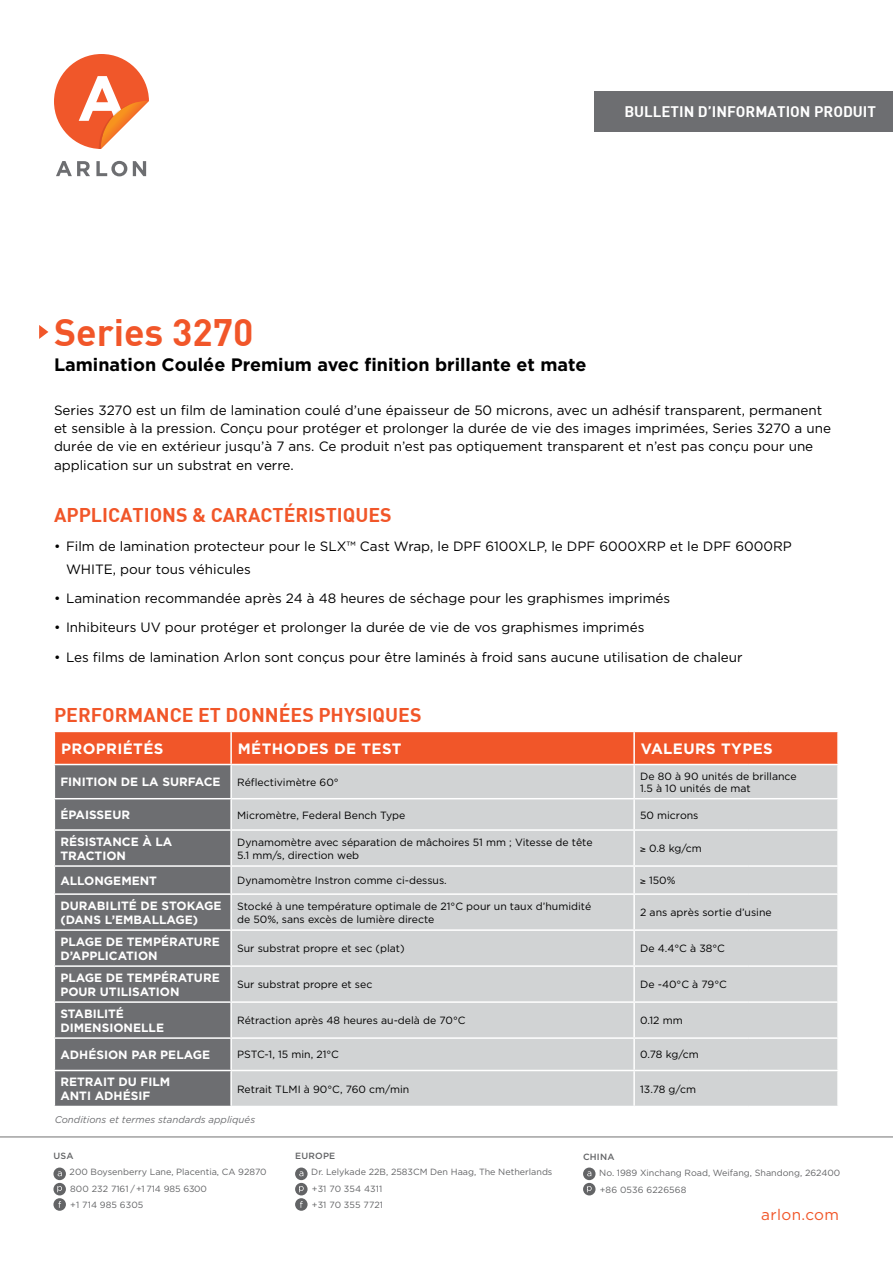
<style>
.page{position:relative;width:893px;height:1263px;background:#fff}
.page>*{position:absolute;margin:0;border:0;box-sizing:border-box;transform-origin:0 0}
.t1{font:37.5px "DIN Bold";color:#f15629}
.t2{font:19.5px "DIN Bold";color:#f15629}
.t3{font:700 18px "Gotham";color:#000}
.t4{font:15.3px "Gotham";letter-spacing:.025em;color:#f15629}
.t5{font:700 15px "Gotham";letter-spacing:.025em;color:#fff}
.t6{font:15px "DIN Bold";color:#fff}
.t7{font:13.5px/18px "Gotham";color:#000}
.t8{font:700 12px/14.4px "Gotham";color:#fff}
.t9{font:10.5px/12.6px "Gotham";color:#000}
.t10{font:italic 9.75px "Gotham";color:#6d6e71}
.t11{font:9px/16.5px "Gotham";color:#636466}
.t12{font:500 9px "Gotham";letter-spacing:.025em;color:#636466}
</style>
<div class="page">
<svg style="left:56px;top:161px;width:34px;height:15px"></svg>
<svg style="left:96px;top:161px;width:31px;height:15px"></svg>
<svg style="left:133px;top:161px;width:13px;height:15px"></svg>
<svg style="left:54px;top:54px;width:95px;height:95px"></svg>
<div style="left:595px;top:91px;width:298px;height:41px;background:#6d6e71"></div>
<hr style="left:0;top:1136px;width:893px;height:1px;background:#737373">
<svg style="left:53px;top:1167px;width:13px;height:13px"></svg>
<svg style="left:58px;top:1171px;width:4px;height:5px"></svg>
<div style="left:53px;top:1198px;width:13px;height:13px;background:#636466;border-radius:50%"></div>
<svg style="left:58px;top:1201px;width:3px;height:7px"></svg>
<div style="left:53px;top:1183px;width:13px;height:12px;background:#636466;border-radius:50%"></div>
<svg style="left:57px;top:1186px;width:5px;height:6px"></svg>
<svg style="left:295px;top:1167px;width:13px;height:13px"></svg>
<svg style="left:299px;top:1171px;width:4px;height:5px"></svg>
<div style="left:295px;top:1198px;width:13px;height:13px;background:#636466;border-radius:50%"></div>
<svg style="left:300px;top:1201px;width:3px;height:7px"></svg>
<div style="left:295px;top:1183px;width:13px;height:12px;background:#636466;border-radius:50%"></div>
<svg style="left:299px;top:1186px;width:5px;height:6px"></svg>
<svg style="left:583px;top:1167px;width:12px;height:13px"></svg>
<svg style="left:587px;top:1171px;width:4px;height:5px"></svg>
<div style="left:583px;top:1183px;width:12px;height:12px;background:#636466;border-radius:50%"></div>
<svg style="left:587px;top:1186px;width:5px;height:6px"></svg>
<svg style="left:39px;top:325px;width:9px;height:14px"></svg>
<div style="left:55px;top:732px;width:782px;height:32px;background:#f15629"></div>
<div style="left:55px;top:765px;width:175px;height:341px;background:#6d6e71"></div>
<div style="left:232px;top:765px;width:605px;height:341px;background:#d1d3d4"></div>
<hr style="left:230px;top:732px;width:2px;height:32px;background:#fff">
<hr style="left:633px;top:732px;width:2px;height:32px;background:#fff">
<hr style="left:633px;top:765px;width:2px;height:33px;background:#fff">
<hr style="left:54px;top:798px;width:177px;height:1px;background:#fff">
<hr style="left:231px;top:798px;width:403px;height:1px;background:#fff">
<hr style="left:634px;top:798px;width:115px;height:1px;background:#fff">
<hr style="left:633px;top:799px;width:2px;height:30px;background:#fff">
<hr style="left:749px;top:798px;width:90px;height:1px;background:#fff">
<hr style="left:54px;top:829px;width:177px;height:2px;background:#fff">
<hr style="left:231px;top:829px;width:403px;height:2px;background:#fff">
<hr style="left:634px;top:829px;width:115px;height:2px;background:#fff">
<hr style="left:633px;top:831px;width:2px;height:34px;background:#fff">
<hr style="left:749px;top:829px;width:90px;height:2px;background:#fff">
<hr style="left:54px;top:865px;width:177px;height:2px;background:#fff">
<hr style="left:231px;top:865px;width:403px;height:2px;background:#fff">
<hr style="left:634px;top:865px;width:115px;height:2px;background:#fff">
<hr style="left:633px;top:867px;width:2px;height:26px;background:#fff">
<hr style="left:749px;top:865px;width:90px;height:2px;background:#fff">
<hr style="left:54px;top:893px;width:177px;height:2px;background:#fff">
<hr style="left:231px;top:893px;width:403px;height:2px;background:#fff">
<hr style="left:634px;top:893px;width:115px;height:2px;background:#fff">
<hr style="left:633px;top:895px;width:2px;height:34px;background:#fff">
<hr style="left:749px;top:893px;width:90px;height:2px;background:#fff">
<hr style="left:54px;top:929px;width:177px;height:2px;background:#fff">
<hr style="left:231px;top:929px;width:403px;height:2px;background:#fff">
<hr style="left:634px;top:929px;width:115px;height:2px;background:#fff">
<hr style="left:633px;top:931px;width:2px;height:34px;background:#fff">
<hr style="left:749px;top:929px;width:90px;height:2px;background:#fff">
<hr style="left:54px;top:965px;width:177px;height:2px;background:#fff">
<hr style="left:231px;top:965px;width:403px;height:2px;background:#fff">
<hr style="left:634px;top:965px;width:115px;height:2px;background:#fff">
<hr style="left:633px;top:967px;width:2px;height:34px;background:#fff">
<hr style="left:749px;top:965px;width:90px;height:2px;background:#fff">
<hr style="left:54px;top:1001px;width:177px;height:2px;background:#fff">
<hr style="left:231px;top:1001px;width:403px;height:2px;background:#fff">
<hr style="left:634px;top:1001px;width:115px;height:2px;background:#fff">
<hr style="left:633px;top:1003px;width:2px;height:34px;background:#fff">
<hr style="left:749px;top:1001px;width:90px;height:2px;background:#fff">
<hr style="left:54px;top:1037px;width:177px;height:2px;background:#fff">
<hr style="left:231px;top:1037px;width:403px;height:2px;background:#fff">
<hr style="left:634px;top:1037px;width:115px;height:2px;background:#fff">
<hr style="left:633px;top:1039px;width:2px;height:31px;background:#fff">
<hr style="left:749px;top:1037px;width:90px;height:2px;background:#fff">
<hr style="left:54px;top:1070px;width:177px;height:1px;background:#fff">
<hr style="left:231px;top:1070px;width:403px;height:1px;background:#fff">
<hr style="left:634px;top:1070px;width:115px;height:1px;background:#fff">
<hr style="left:633px;top:1071px;width:2px;height:35px;background:#fff">
<hr style="left:749px;top:1070px;width:90px;height:1px;background:#fff">
<p class="t6" style="left:624px;top:101px;width:253px">BULLETIN D’INFORMATION PRODUIT</p>
<h1 class="t1" style="left:54px;top:308px;width:201px">Series 3270</h1>
<h3 class="t3" style="left:54px;top:354px;width:534px">Lamination Coulée Premium avec finition brillante et mate</h3>
<p class="t7" style="left:54px;top:401px;width:778px">Series 3270 est un film de lamination coulé d’une épaisseur de 50 microns, avec un adhésif transparent, permanent et sensible à la pression. Conçu pour protéger et prolonger la durée de vie des images imprimées, Series 3270 a une durée de vie en extérieur jusqu’à 7 ans. Ce produit n’est pas optiquement transparent et n’est pas conçu pour une</p>
<p class="t7" style="left:54px;top:456px;width:241px">application sur un substrat en verre.</p>
<h2 class="t2" style="left:54px;top:502px;width:339px">APPLICATIONS &amp; CARACTÉRISTIQUES</h2>
<p class="t7" style="left:66px;top:535px;width:727px;line-height:22.5px;text-indent:-12px">• Film de lamination protecteur pour le SLX™ Cast Wrap, le DPF 6100XLP, le DPF 6000XRP et le DPF 6000RP<br>WHITE, pour tous véhicules</p>
<p class="t7" style="left:54px;top:589px;width:618px">• Lamination recommandée après 24 à 48 heures de séchage pour les graphismes imprimés</p>
<p class="t7" style="left:54px;top:618px;width:592px">• Inhibiteurs UV pour protéger et prolonger la durée de vie de vos graphismes imprimés</p>
<p class="t7" style="left:54px;top:647px;width:690px">• Les films de lamination Arlon sont conçus pour être laminés à froid sans aucune utilisation de chaleur</p>
<h2 class="t2" style="left:54px;top:702px;width:369px">PERFORMANCE ET DONNÉES PHYSIQUES</h2>
<p class="t5" style="left:61px;top:740px;width:104px">PROPRIÉTÉS</p>
<p class="t5" style="left:238px;top:740px;width:165px">MÉTHODES DE TEST</p>
<p class="t5" style="left:641px;top:740px;width:133px">VALEURS TYPES</p>
<p class="t8" style="left:60px;top:775px;width:162px">FINITION DE LA SURFACE</p>
<p class="t9" style="left:237px;top:776px;width:103px">Réflectivimètre 60°</p>
<p class="t9" style="left:640px;top:769px;width:158px">De 80 à 90 unités de brillance<br>1.5 à 10 unités de mat</p>
<p class="t8" style="left:60px;top:807px;width:71px">ÉPAISSEUR</p>
<p class="t9" style="left:237px;top:808px;width:170px">Micromètre, Federal Bench Type</p>
<p class="t9" style="left:640px;top:808px;width:60px">50 microns</p>
<p class="t8" style="left:60px;top:834px;width:114px">RÉSISTANCE À LA<br>TRACTION</p>
<p class="t9" style="left:237px;top:836px;width:357px">Dynamomètre avec séparation de mâchoires 51 mm ; Vitesse de tête<br>5.1 mm/s, direction web</p>
<p class="t9" style="left:640px;top:842px;width:63px">≥ 0.8 kg/cm</p>
<p class="t8" style="left:60px;top:873px;width:98px">ALLONGEMENT</p>
<p class="t9" style="left:237px;top:874px;width:211px">Dynamomètre Instron comme ci-dessus.</p>
<p class="t9" style="left:640px;top:874px;width:37px">≥ 150%</p>
<p class="t8" style="left:60px;top:898px;width:163px">DURABILITÉ DE STOKAGE (DANS L’EMBALLAGE)</p>
<p class="t9" style="left:237px;top:900px;width:356px">Stocké à une température optimale de 21°C pour un taux d’humidité de 50%, sans excès de lumière directe</p>
<p class="t9" style="left:640px;top:906px;width:133px">2 ans après sortie d’usine</p>
<p class="t8" style="left:60px;top:934px;width:161px">PLAGE DE TEMPÉRATURE<br>D’APPLICATION</p>
<p class="t9" style="left:237px;top:942px;width:169px">Sur substrat propre et sec (plat)</p>
<p class="t9" style="left:640px;top:942px;width:86px">De 4.4°C à 38°C</p>
<p class="t8" style="left:60px;top:970px;width:161px">PLAGE DE TEMPÉRATURE<br>POUR UTILISATION</p>
<p class="t9" style="left:237px;top:978px;width:137px">Sur substrat propre et sec</p>
<p class="t9" style="left:640px;top:978px;width:88px">De -40°C à 79°C</p>
<p class="t8" style="left:60px;top:1006px;width:105px">STABILITÉ<br>DIMENSIONELLE</p>
<p class="t9" style="left:237px;top:1014px;width:230px">Rétraction après 48 heures au-delà de 70°C</p>
<p class="t9" style="left:640px;top:1014px;width:44px">0.12 mm</p>
<p class="t8" style="left:60px;top:1047px;width:151px">ADHÉSION PAR PELAGE</p>
<p class="t9" style="left:237px;top:1048px;width:103px">PSTC-1, 15 min, 21°C</p>
<p class="t9" style="left:640px;top:1048px;width:60px">0.78 kg/cm</p>
<p class="t8" style="left:60px;top:1074px;width:111px">RETRAIT DU FILM<br>ANTI ADHÉSIF</p>
<p class="t9" style="left:237px;top:1082px;width:174px">Retrait TLMI à 90°C, 760 cm/min</p>
<p class="t9" style="left:640px;top:1082px;width:57px">13.78 g/cm</p>
<p class="t10" style="left:55px;top:1114px;width:202px">Conditions et termes standards appliqués</p>
<p class="t12" style="left:53px;top:1150px;width:22px">USA</p>
<p class="t11" style="left:70px;top:1164px;width:198px">200 Boysenberry Lane, Placentia, CA 92870<br>800 232 7161 / +1 714 985 6300<br>+1 714 985 6305</p>
<p class="t12" style="left:295px;top:1150px;width:42px">EUROPE</p>
<p class="t11" style="left:311px;top:1164px;width:243px">Dr. Lelykade 22B, 2583CM Den Haag, The Netherlands +31 70 354 4311<br>+31 70 355 7721</p>
<p class="t12" style="left:583px;top:1151px;width:33px">CHINA</p>
<p class="t11" style="left:599px;top:1164px;width:243px">No. 1989 Xinchang Road, Weifang, Shandong, 262400 +86 0536 6226568</p>
<p class="t4" style="left:761px;top:1206px;width:79px">arlon.com</p>
</div>
